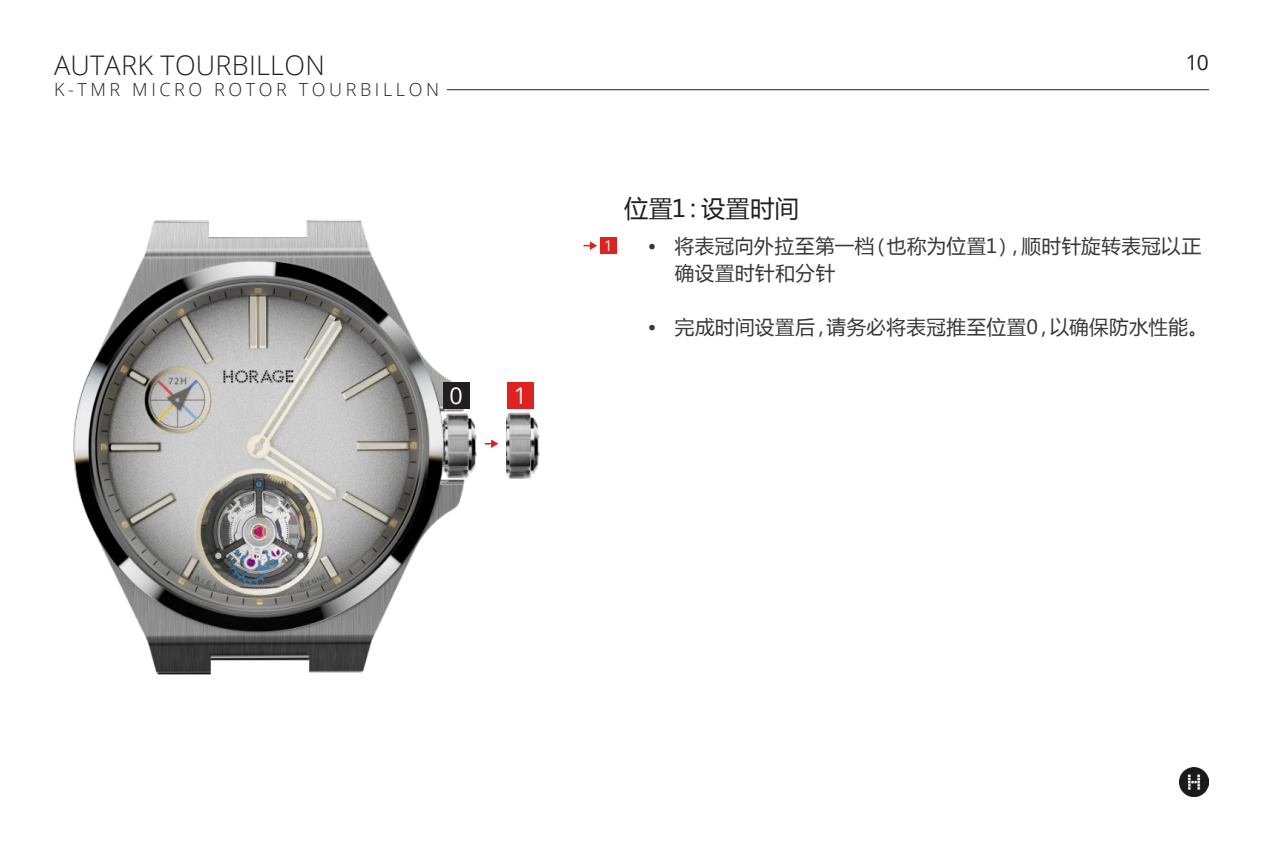
<style>
.page{position:relative;width:1263px;height:851px;background:#fff}
.page>*{position:absolute;margin:0;border:0;box-sizing:border-box;transform-origin:0 0}
.t1{font:300 27px "Open Sans";letter-spacing:.01em;color:#231f20}
.t2{font:24px "Microsoft Ya Hei";letter-spacing:.015em;color:#231f20}
.t3{font:23.25px "Open Sans";color:#fff}
.t4{font:21px "Open Sans";color:#231f20}
.t5{font:19.5px/27px "Microsoft Ya Hei";letter-spacing:.025em;color:#383839}
.t6{font:300 18px "Open Sans";letter-spacing:.2em;color:#231f20}
.t7{font:14.85px "Open Sans";color:#fff}
</style>
<div class="page">
<img style="left:73px;top:220px;width:436px;height:455px">
<div style="left:443px;top:382px;width:26px;height:26px;background:#231f20"></div>
<div style="left:507px;top:382px;width:27px;height:26px;background:#e1211e"></div>
<svg style="left:583px;top:241px;width:14px;height:9px"></svg>
<svg style="left:485px;top:439px;width:13px;height:9px"></svg>
<div style="left:600px;top:237px;width:17px;height:17px;background:#e1211e"></div>
<img style="left:1179px;top:767px;width:30px;height:29px">
<img style="left:506px;top:412px;width:34px;height:67px">
<hr style="left:447px;top:89px;width:762px;height:1px;background:#231f20">
<p class="t1" style="left:54px;top:46px;width:272px">AUTARK TOURBILLON</p>
<p class="t4" style="left:1186px;top:48px;width:24px">10</p>
<p class="t6" style="left:54px;top:77px;width:387px">K-TMR MICRO ROTOR TOURBILLON</p>
<p class="t2" style="left:624px;top:192px;width:176px">位置1：设置时间</p>
<p class="t3" style="left:450px;top:379px;width:15px">0</p>
<p class="t3" style="left:514px;top:379px;width:15px">1</p>
<p class="t7" style="left:604px;top:236px;width:10px">1</p>
<p class="t5" style="left:675px;top:232px;width:528px;text-indent:-27px">• 将表冠向外拉至第一档（也称为位置1），顺时针旋转表冠以正确设置时针和分针</p>
<p class="t5" style="left:648px;top:313px;width:561px">• 完成时间设置后，请务必将表冠推至位置0，以确保防水性能。</p>
</div>
